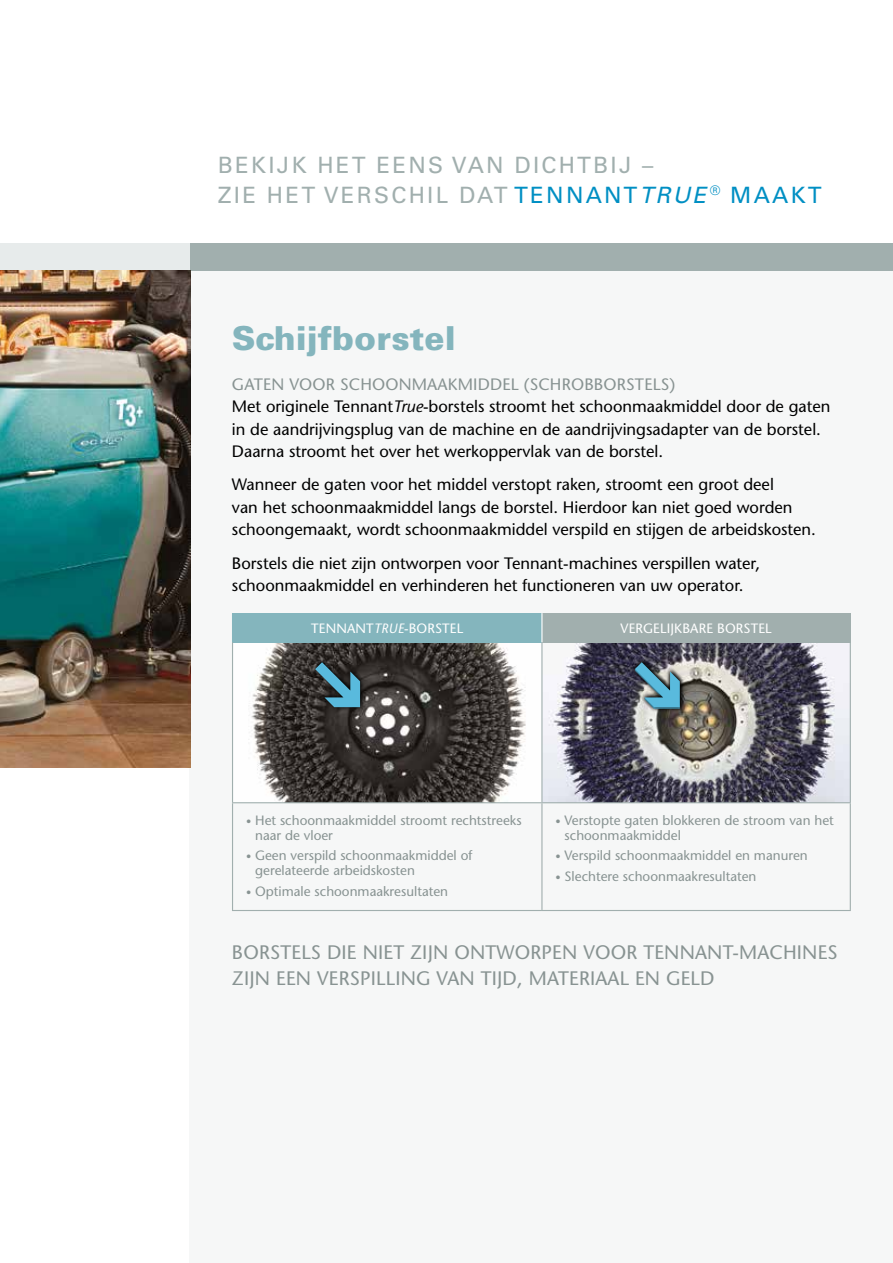
<style>
.page{position:relative;width:893px;height:1263px;background:#fff}
.page>*{position:absolute;margin:0;border:0;box-sizing:border-box;transform-origin:0 0}
.t1{font:900 33px "Univers";color:#84b5bd}
.t2{font:22.5px/30px "Univers";letter-spacing:.1em;color:#a1afae}
.t3{font:500 19.5px/25.5px "Stone Sans Std";letter-spacing:.01em;color:#889392}
.t4{font:500 16.5px/22.5px "Stone Sans Std";color:#000}
.t5{font:500 13.5px/15px "Stone Sans Std";color:#889392}
.t6{font:500 13.5px "Stone Sans Std";letter-spacing:.01em;color:#fff}
.s1{color:#008fc3}
.s2{font-family:"Univers LT Std";font-style:italic;color:#008fc3}
.s3{color:#889392}
.s4{font-style:italic}
.s5{font-size:10.5px}
</style>
<div class="page">
<div style="left:189px;top:259px;width:704px;height:1004px;background:#f6f7f7"></div>
<div style="left:17px;top:243px;width:876px;height:27px;background:#a1afae"></div>
<div style="left:0;top:243px;width:189px;height:27px;background:#e7ebeb"></div>
<img style="left:233px;top:642px;width:617px;height:160px">
<img style="left:0;top:270px;width:190px;height:498px">
<svg style="left:298px;top:646px;width:82px;height:83px"></svg>
<img style="left:618px;top:646px;width:82px;height:83px">
<div style="left:233px;top:613px;width:309px;height:29px;background:#84b5bd"></div>
<div style="left:542px;top:613px;width:308px;height:29px;background:#a1afae"></div>
<hr style="left:541px;top:642px;width:1px;height:160px;background:#a1afae">
<hr style="left:541px;top:803px;width:1px;height:107px;background:#a1afae">
<hr style="left:542px;top:802px;width:309px;height:1px;background:#a1afae">
<hr style="left:542px;top:910px;width:309px;height:1px;background:#a1afae">
<hr style="left:232px;top:642px;width:1px;height:160px;background:#a1afae">
<hr style="left:850px;top:642px;width:1px;height:160px;background:#a1afae">
<hr style="left:232px;top:802px;width:310px;height:1px;background:#a1afae">
<hr style="left:232px;top:803px;width:1px;height:107px;background:#a1afae">
<hr style="left:850px;top:803px;width:1px;height:107px;background:#a1afae">
<hr style="left:232px;top:910px;width:310px;height:1px;background:#a1afae">
<svg style="left:232px;top:613px;width:1px;height:29px"></svg>
<svg style="left:541px;top:613px;width:1px;height:29px"></svg>
<svg style="left:850px;top:613px;width:1px;height:29px"></svg>
<h2 class="t2" style="left:218px;top:150px;width:605px">BEKIJK HET EENS VAN DICHTBIJ –<br>ZIE HET VERSCHIL DAT <span class="s1">TENNANT</span><span class="s2">TRUE</span> <sup>®</sup> <span class="s1">MAAKT</span></h2>
<h1 class="t1" style="left:232px;top:318px;width:225px">Schijfborstel</h1>
<p class="t4" style="left:232px;top:373px;width:600px"><span class="s3">GATEN VOOR SCHOONMAAKMIDDEL (SCHROBBORSTELS)<br></span>Met originele Tennant<span class="s4">True</span>-borstels stroomt het schoonmaakmiddel door de gaten in de aandrijvingsplug van de machine en de aandrijvingsadapter van de borstel.<br>Daarna stroomt het over het werkoppervlak van de borstel.</p>
<p class="t4" style="left:232px;top:473px;width:585px">Wanneer de gaten voor het middel verstopt raken, stroomt een groot deel<br>van het schoonmaakmiddel langs de borstel. Hierdoor kan niet goed worden schoongemaakt, wordt schoonmaakmiddel verspild en stijgen de arbeidskosten.</p>
<p class="t4" style="left:232px;top:552px;width:530px">Borstels die niet zijn ontworpen voor Tennant-machines verspillen water, schoonmaakmiddel en verhinderen het functioneren van uw operator.</p>
<p class="t6" style="left:311px;top:620px;width:154px">TENNANT<span class="s4">TRUE</span>-BORSTEL</p>
<p class="t6" style="left:620px;top:620px;width:153px">VERGELIJKBARE BORSTEL</p>
<p class="t5" style="left:255px;top:812px;width:268px;text-indent:-9px"><span class="s5">•</span> Het schoonmaakmiddel stroomt rechtstreeks naar de vloer</p>
<p class="t5" style="left:255px;top:848px;width:219px;text-indent:-9px"><span class="s5">•</span> Geen verspild schoonmaakmiddel of gerelateerde arbeidskosten</p>
<p class="t5" style="left:246px;top:883px;width:204px"><span class="s5">•</span> Optimale schoonmaakresultaten</p>
<p class="t5" style="left:565px;top:812px;width:271px;text-indent:-9px"><span class="s5">•</span> Verstopte gaten blokkeren de stroom van het schoonmaakmiddel</p>
<p class="t5" style="left:555px;top:848px;width:254px"><span class="s5">•</span> Verspild schoonmaakmiddel en manuren</p>
<p class="t5" style="left:555px;top:868px;width:203px"><span class="s5">•</span> Slechtere schoonmaakresultaten</p>
<p class="t3" style="left:232px;top:939px;width:607px">BORSTELS DIE NIET ZIJN ONTWORPEN VOOR TENNANT-MACHINES<br>ZIJN EEN VERSPILLING VAN TIJD, MATERIAAL EN GELD</p>
</div>
